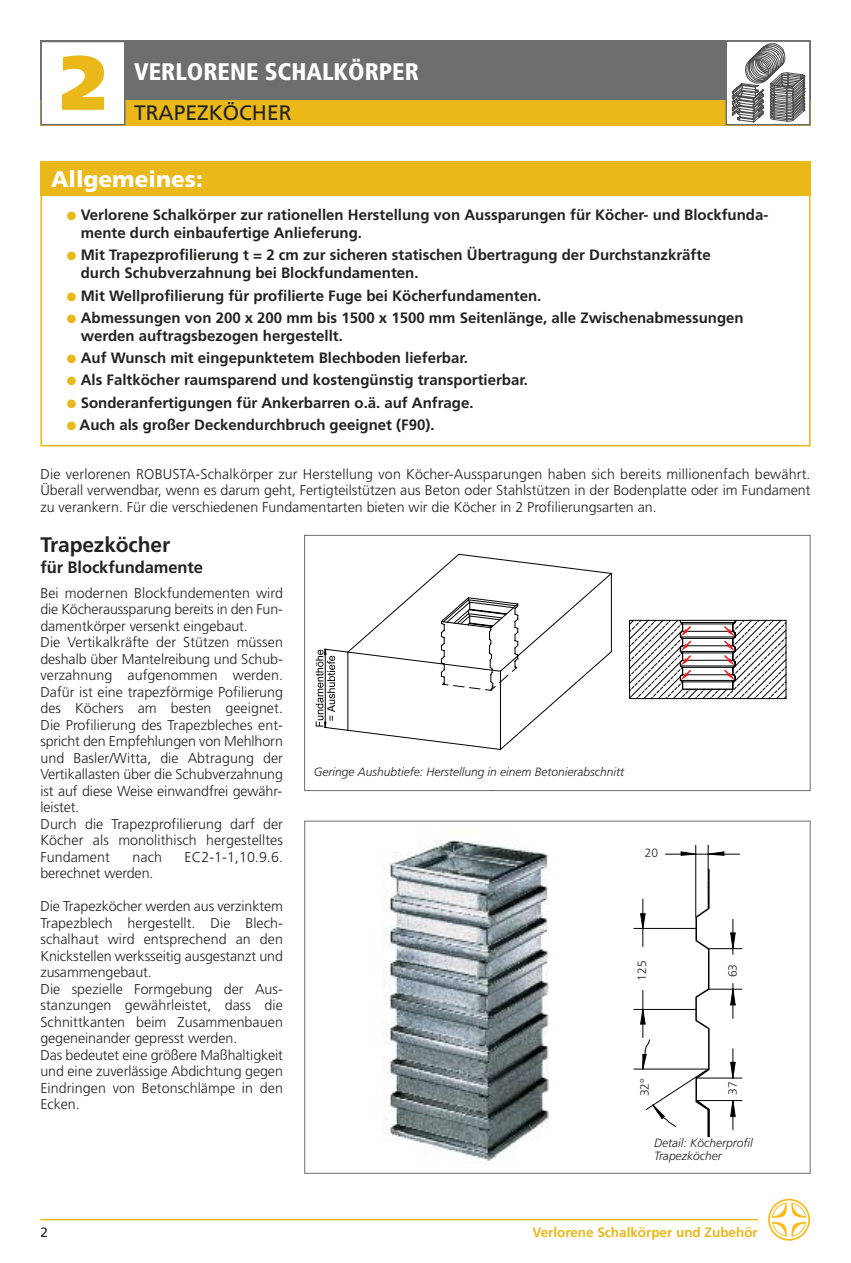
<style>
.page{position:relative;width:851px;height:1263px;background:#fff}
.page>*{position:absolute;margin:0;border:0;box-sizing:border-box;transform-origin:0 0}
.t1{font:900 76.5px "Frutiger";color:#eab818}
.t2{font:900 condensed 24px "Frutiger";color:#fff}
.t3{font:900 22.5px "Frutiger";color:#fff}
.t4{font:21px "Frutiger";color:#222221}
.t5{font:700 21px "Frutiger";letter-spacing:-.005em;color:#222221}
.t6{font:700 16.5px "Frutiger";letter-spacing:-.005em;color:#222221}
.t7{font:700 15px/18px "Frutiger";color:#222221}
.t8{font:300 14.25px/16.5px "Frutiger";color:#222221}
.t9{font:700 13.5px "Frutiger";color:#eab818}
.t10{font:13.5px "Frutiger";color:#222221}
.t11{font:italic 300 12px/13.5px "Frutiger";color:#222221}
.t12{font:300 12px "Frutiger";color:#222221}
.s1{color:#eab818}
</style>
<div class="page">
<svg style="left:768px;top:1199px;width:41px;height:41px"></svg>
<hr style="left:40px;top:1219px;width:717px;height:1px;background:#eab818">
<div style="left:40px;top:40px;width:770px;height:60px;background:#6e6e6e"></div>
<div style="left:40px;top:100px;width:770px;height:25px;background:#eab818"></div>
<div style="left:726px;top:42px;width:82px;height:82px;background:#fff"></div>
<svg style="left:731px;top:43px;width:73px;height:79px"></svg>
<div style="left:725px;top:40px;width:85px;height:85px;border:2px solid #6e6e6e"></div>
<div style="left:42px;top:42px;width:82px;height:82px;background:#fff"></div>
<div style="left:40px;top:41px;width:85px;height:84px;border:2px solid #6e6e6e"></div>
<div style="left:40px;top:162px;width:770px;height:34px;background:#eab818"></div>
<hr style="left:633px;top:1009px;width:62px;height:1px;background:#000">
<hr style="left:633px;top:928px;width:62px;height:1px;background:#000">
<hr style="left:633px;top:1069px;width:75px;height:1px;background:#000">
<hr style="left:665px;top:854px;width:30px;height:1px;background:#000">
<svg style="left:680px;top:851px;width:44px;height:5px"></svg>
<hr style="left:708px;top:854px;width:31px;height:1px;background:#000">
<hr style="left:695px;top:845px;width:1px;height:72px;background:#000">
<hr style="left:707px;top:845px;width:1px;height:43px;background:#000">
<hr style="left:709px;top:989px;width:32px;height:1px;background:#000">
<hr style="left:732px;top:983px;width:1px;height:35px;background:#000">
<svg style="left:729px;top:988px;width:7px;height:18px"></svg>
<hr style="left:709px;top:948px;width:32px;height:1px;background:#000">
<hr style="left:732px;top:919px;width:1px;height:35px;background:#000">
<svg style="left:729px;top:932px;width:7px;height:17px"></svg>
<hr style="left:696px;top:1100px;width:45px;height:1px;background:#000">
<hr style="left:732px;top:1100px;width:1px;height:30px;background:#000">
<svg style="left:729px;top:1100px;width:7px;height:17px"></svg>
<hr style="left:696px;top:1078px;width:45px;height:1px;background:#000">
<svg style="left:729px;top:1049px;width:7px;height:30px"></svg>
<svg style="left:639px;top:868px;width:71px;height:269px"></svg>
<img style="left:383px;top:840px;width:166px;height:325px">
<svg style="left:348px;top:553px;width:264px;height:197px"></svg>
<svg style="left:440px;top:597px;width:79px;height:94px"></svg>
<svg style="left:315px;top:649px;width:33px;height:82px"></svg>
<svg style="left:629px;top:620px;width:157px;height:79px"></svg>
<div style="left:304px;top:535px;width:506px;height:256px;border:1px solid #6e6e6e"></div>
<h1 class="t1" style="left:60px;top:52px;width:47px">2</h1>
<h2 class="t2" style="left:134px;top:61px;width:286px">VERLORENE SCHALKÖRPER</h2>
<h3 class="t4" style="left:134px;top:104px;width:159px">TRAPEZKÖCHER</h3>
<h3 class="t3" style="left:51px;top:170px;width:153px">Allgemeines:</h3>
<p class="t7" style="left:81px;top:207px;width:689px;text-indent:-14px"><span class="s1">●</span> Verlorene Schalkörper zur rationellen Herstellung von Aussparungen für Köcher- und Blockfunda&shy;mente durch einbaufertige Anlieferung.</p>
<p class="t7" style="left:81px;top:247px;width:631px;text-indent:-14px"><span class="s1">●</span> Mit Trapezprofilierung t = 2 cm zur sicheren statischen Übertragung der Durchstanzkräfte durch Schubverzahnung bei Blockfundamenten.</p>
<p class="t7" style="left:67px;top:287px;width:476px"><span class="s1">●</span> Mit Wellprofilierung für profilierte Fuge bei Köcherfundamenten.</p>
<p class="t7" style="left:81px;top:310px;width:664px;text-indent:-14px"><span class="s1">●</span> Abmessungen von 200 x 200 mm bis 1500 x 1500 mm Seitenlänge, alle Zwischenabmessungen werden auftragsbezogen hergestellt.</p>
<p class="t7" style="left:67px;top:350px;width:403px"><span class="s1">●</span> Auf Wunsch mit eingepunktetem Blechboden lieferbar.</p>
<p class="t7" style="left:67px;top:372px;width:463px"><span class="s1">●</span> Als Faltköcher raumsparend und kostengünstig transportierbar.</p>
<p class="t7" style="left:67px;top:395px;width:408px"><span class="s1">●</span> Sonderanfertigungen für Ankerbarren o.ä. auf Anfrage.</p>
<p class="t7" style="left:67px;top:417px;width:369px"><span class="s1">●</span> Auch als großer Deckendurchbruch geeignet (F90).</p>
<p class="t8" style="left:40px;top:467px;width:771px;text-align:justify">Die verlorenen ROBUSTA-Schalkörper zur Herstellung von Köcher-Aussparungen haben sich bereits millionenfach bewährt.<br>Überall verwendbar, wenn es darum geht, Fertigteilstützen aus Beton oder Stahlstützen in der Bodenplatte oder im Fundament zu verankern. Für die verschiedenen Fundamentarten bieten wir die Köcher in 2 Profilierungsarten an.</p>
<h3 class="t5" style="left:40px;top:536px;width:131px">Trapezköcher</h3>
<p class="t6" style="left:40px;top:560px;width:164px">für Blockfundamente</p>
<p class="t8" style="left:40px;top:585px;width:244px">Bei modernen Blockfundementen wird die Köcheraussparung bereits in den Fun&shy;damentkörper versenkt eingebaut.<br>Die Vertikalkräfte der Stützen müssen deshalb über Mantelreibung und Schub&shy;verzahnung aufgenommen werden.<br>Dafür ist eine trapezförmige Pofilierung des Köchers am besten geeignet.<br>Die Profilierung des Trapezbleches ent&shy;spricht den Empfehlungen von Mehlhorn und Basler/Witta, die Abtragung der Vertikallasten über die Schubverzahnung ist auf diese Weise einwandfrei gewähr&shy;leistet.<br>Durch die Trapezprofilierung darf der Köcher als monolithisch hergestelltes Fundament</p>
<p class="t8" style="left:132px;top:849px;width:31px">nach</p>
<p class="t8" style="left:185px;top:849px;width:100px">EC2-1-1,10.9.6.</p>
<p class="t8" style="left:40px;top:866px;width:115px">berechnet werden.</p>
<p class="t8" style="left:40px;top:899px;width:244px">Die Trapezköcher werden aus verzinktem Trapezblech hergestellt. Die Blech&shy;schalhaut wird entsprechend an den Knickstellen werksseitig ausgestanzt und zusammengebaut.<br>Die spezielle Formgebung der Aus&shy;stanzungen gewährleistet, dass die Schnittkanten beim Zusammenbauen gegeneinander gepresst werden.<br>Das bedeutet eine größere Maßhaltigkeit und eine zuverlässige Abdichtung gegen Eindringen von Betonschlämpe in den Ecken.</p>
<p class="t11" style="left:313px;top:766px;width:312px">Geringe Aushubtiefe: Herstellung in einem Betonierabschnitt</p>
<p class="t12" style="left:644px;top:848px;width:15px">20</p>
<p class="t12" style="left:637px;top:980px;width:21px;rotate:-90deg">125</p>
<p class="t12" style="left:727px;top:977px;width:15px;rotate:-90deg">63</p>
<p class="t12" style="left:639px;top:1096px;width:20px;rotate:-90deg">32°</p>
<p class="t12" style="left:727px;top:1095px;width:15px;rotate:-90deg">37</p>
<p class="t11" style="left:654px;top:1136px;width:100px">Detail: Köcherprofil<br>Trapezköcher</p>
<p class="t10" style="left:40px;top:1227px;width:9px">2</p>
<p class="t9" style="left:532px;top:1227px;width:227px">Verlorene Schalkörper und Zubehör</p>
</div>
